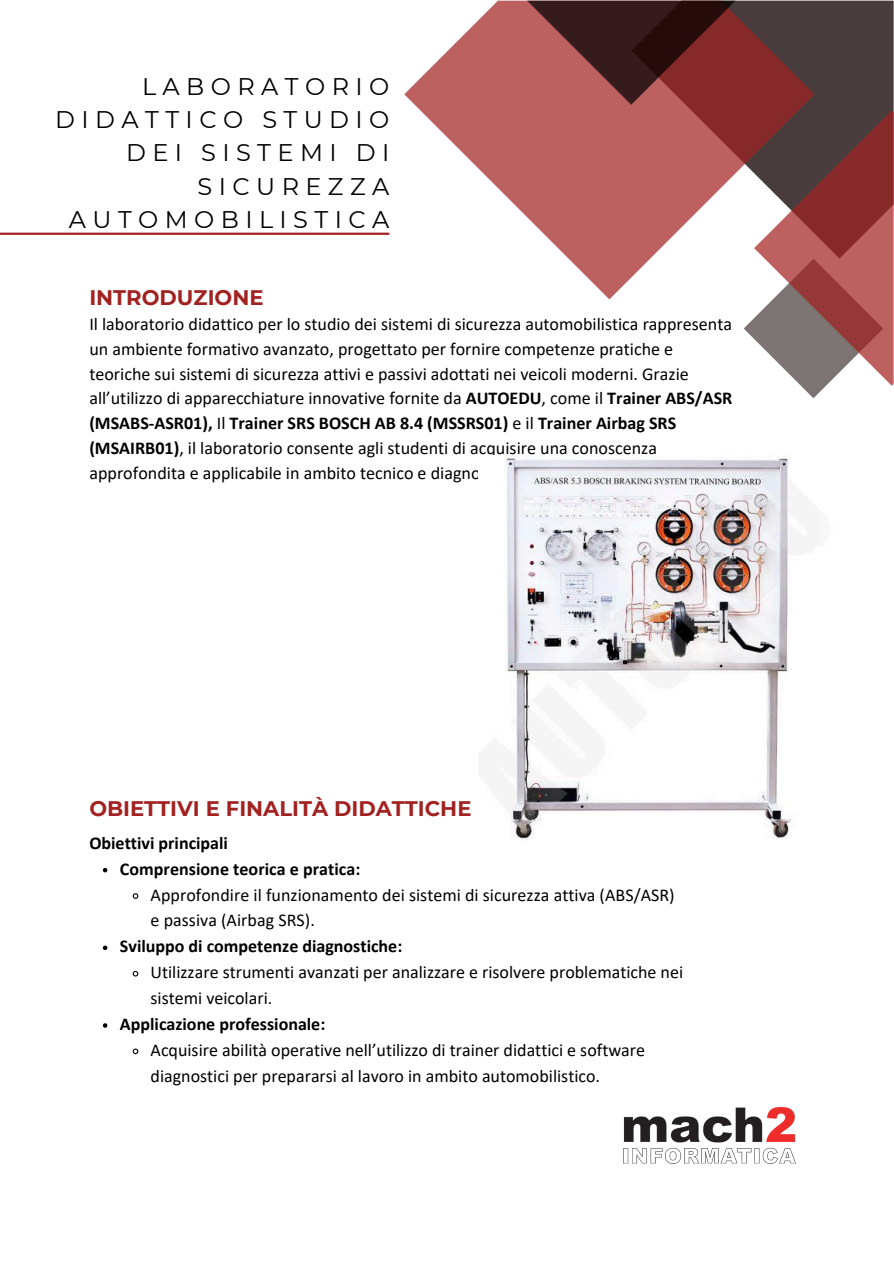
<style>
.page{position:relative;width:894px;height:1264px;background:#fff}
.page>*{position:absolute;margin:0;border:0;box-sizing:border-box;transform-origin:0 0}
.t1{font:24px/33.2px "Montserrat";letter-spacing:.265em;color:#000;text-align:right}
.t2{font:700 21px "Montserrat";color:#a22222}
.t3{font:18px/24.8px "Calibri";color:#000}
.t4{font:700 18px "Calibri";color:#000}
.s1{font-weight:700}
</style>
<div class="page">
<div style="left:814px;top:1px;width:79px;height:109px;background:#493c3c"></div>
<svg style="left:743px;top:110px;width:150px;height:288px"></svg>
<svg style="left:404px;top:1px;width:410px;height:298px"></svg>
<svg style="left:527px;top:1px;width:208px;height:104px;background:#6b2f2f"></svg>
<img style="left:623px;top:1106px;width:173px;height:58px">
<hr style="left:0;top:233px;width:389px;height:2px;background:#a22222">
<svg style="left:103px;top:867px;width:4px;height:5px"></svg>
<svg style="left:132px;top:893px;width:7px;height:6px"></svg>
<svg style="left:103px;top:945px;width:4px;height:5px"></svg>
<svg style="left:132px;top:970px;width:7px;height:7px"></svg>
<svg style="left:103px;top:1023px;width:4px;height:4px"></svg>
<svg style="left:132px;top:1048px;width:7px;height:7px"></svg>
<img style="left:498px;top:455px;width:319px;height:384px">
<p class="t1" style="left:55px;top:70px;width:335px">LABORATORIO<br>DIDATTICO STUDIO<br>DEI SISTEMI DI<br>SICUREZZA<br>AUTOMOBILISTICA</p>
<p class="t2" style="left:89px;top:285px;width:175px">INTRODUZIONE</p>
<p class="t3" style="left:89px;top:313px;width:644px">Il laboratorio didattico per lo studio dei sistemi di sicurezza automobilistica rappresenta un ambiente formativo avanzato, progettato per fornire competenze pratiche e teoriche sui sistemi di sicurezza attivi e passivi adottati nei veicoli moderni. Grazie all’utilizzo di apparecchiature innovative fornite da <span class="s1">AUTOEDU</span>, come il <span class="s1">Trainer ABS/ASR (MSABS-ASR01),</span> Il <span class="s1">Trainer SRS BOSCH AB 8.4 (MSSRS01)</span> e il <span class="s1">Trainer Airbag SRS (MSAIRB01)</span>, il laboratorio consente agli studenti di acquisire una conoscenza approfondita e applicabile in ambito tecnico e diagnostico.</p>
<h1 class="t2" style="left:89px;top:795px;width:383px">OBIETTIVI E FINALITÀ DIDATTICHE</h1>
<h2 class="t4" style="left:89px;top:835px;width:140px">Obiettivi principali</h2>
<p class="t4" style="left:120px;top:861px;width:242px">Comprensione teorica e pratica:</p>
<p class="t3" style="left:150px;top:883px;width:525px;line-height:25.8px">Approfondire il funzionamento dei sistemi di sicurezza attiva (ABS/ASR) e passiva (Airbag SRS).</p>
<p class="t4" style="left:120px;top:938px;width:284px">Sviluppo di competenze diagnostiche:</p>
<h2 class="t3" style="left:150px;top:960px;width:534px;line-height:25.8px">Utilizzare strumenti avanzati per analizzare e risolvere problematiche nei sistemi veicolari.</h2>
<h3 class="t4" style="left:120px;top:1016px;width:207px">Applicazione professionale:</h3>
<p class="t3" style="left:150px;top:1038px;width:496px;line-height:25.8px">Acquisire abilità operative nell’utilizzo di trainer didattici e software diagnostici per prepararsi al lavoro in ambito automobilistico.</p>
</div>
